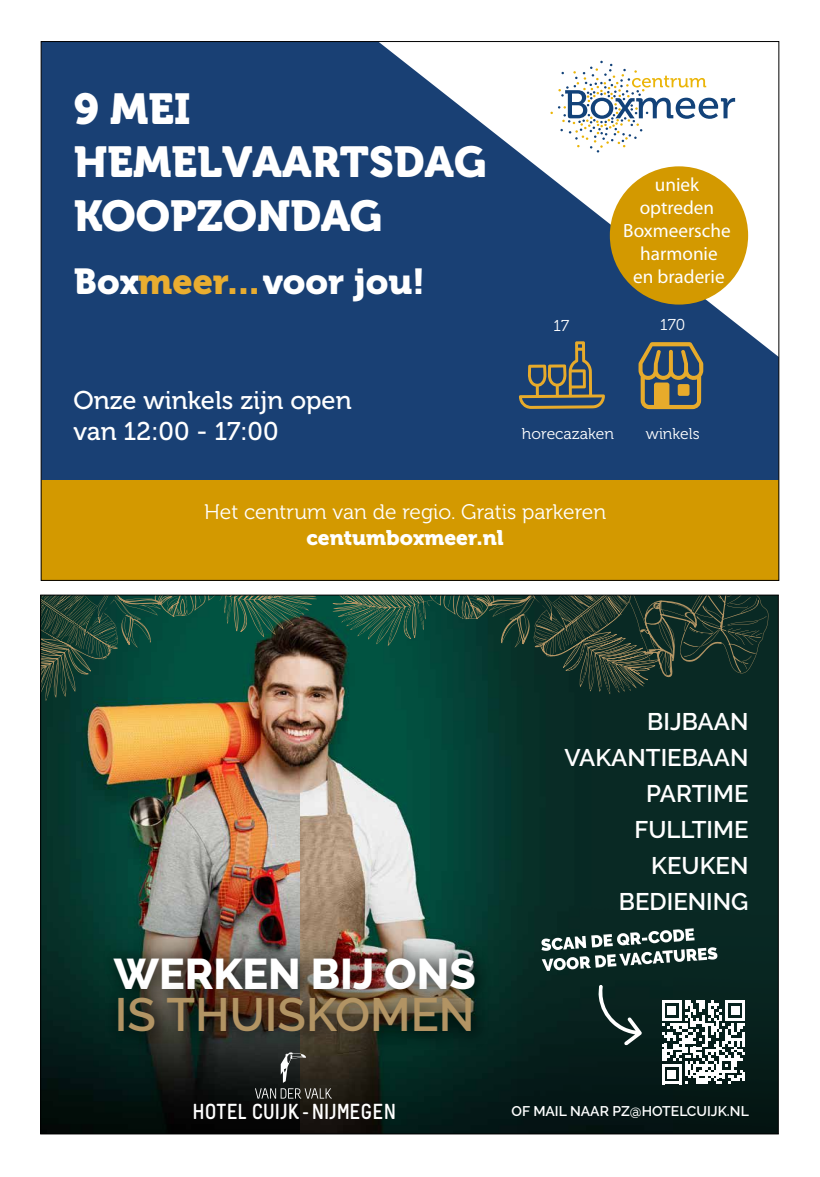
<style>
.page{position:relative;width:820px;height:1177px;background:#fff}
.page>*{position:absolute;margin:0;border:0;box-sizing:border-box;transform-origin:0 0}
.t1{font:600 46.6px "Raleway";color:#b29464}
.t2{font:43px/53.6px "Museo 900";color:#fff}
.t3{font:800 42.8px "Raleway";color:#fff}
.t4{font:35.8px "Museo 900";color:#fff}
.t5{font:25.5px/30.6px "Museo 500";color:#fff}
.t6{font:600 24px/36px "Raleway";color:#fff;text-align:right}
.t7{font:700 21.7px "Melbourne";color:#fff}
.t8{font:21px "Museo 300";color:#fff}
.t9{font:21px "Museo 900";color:#fff}
.t10{font:19.2px/23px "Myriad Pro";color:#fff;text-align:center}
.t11{font:15.7px "Museo 300";color:#fff}
.t12{font:600 14px "Raleway";color:#fff}
.s1{color:#e9ad30}
</style>
<div class="page">
<svg style="left:43px;top:43px;width:734px;height:437px;fill:#194074"></svg>
<div style="left:41px;top:480px;width:737px;height:100px;background:#d39900"></div>
<svg style="left:550px;top:61px;width:184px;height:91px"></svg>
<svg style="left:518px;top:341px;width:86px;height:68px"></svg>
<svg style="left:638px;top:342px;width:65px;height:67px"></svg>
<div style="left:677px;top:384px;width:12px;height:12px;background:#e7ab2b;border-radius:2px"></div>
<div style="left:609px;top:166px;width:138px;height:138px;background:#d39900;border-radius:50%"></div>
<img style="left:671px;top:596px;width:105px;height:536px">
<img style="left:300px;top:701px;width:371px;height:431px">
<img style="left:42px;top:701px;width:258px;height:431px">
<svg style="left:42px;top:596px;width:726px;height:105px"></svg>
<svg style="left:280px;top:1051px;width:26px;height:31px"></svg>
<svg style="left:255px;top:1088px;width:76px;height:10px"></svg>
<div style="left:104px;top:946px;width:388px;height:103px;background:#000;opacity:.6"></div>
<div style="left:100px;top:939px;width:389px;height:61px;background:#000;opacity:.3"></div>
<div style="left:103px;top:979px;width:383px;height:63px;background:#000;opacity:.3"></div>
<svg style="left:598px;top:984px;width:44px;height:61px"></svg>
<svg style="left:541px;top:928px;width:176px;height:43px"></svg>
<svg style="left:661px;top:1000px;width:84px;height:84px"></svg>
<h2 class="t2" style="left:74px;top:82px;width:414px">9 MEI<br>HEMELVAARTSDAG<br>KOOPZONDAG</h2>
<h3 class="t4" style="left:74px;top:261px;width:353px">Box<span class="s1">meer...</span> voor jou!</h3>
<p class="t5" style="left:73px;top:385px;width:280px">Onze winkels zijn open van 12:00 - 17:00</p>
<p class="t10" style="left:623px;top:173px;width:109px">uniek optreden<br>Boxmeersche harmonie<br>en braderie</p>
<p class="t11" style="left:553px;top:316px;width:17px">17</p>
<p class="t11" style="left:660px;top:316px;width:26px">170</p>
<p class="t11" style="left:521px;top:425px;width:93px">horecazaken</p>
<p class="t11" style="left:645px;top:425px;width:55px">winkels</p>
<p class="t8" style="left:204px;top:501px;width:403px">Het centrum van de regio. Gratis parkeren</p>
<p class="t9" style="left:306px;top:525px;width:199px">centumboxmeer.nl</p>
<h3 class="t3" style="left:114px;top:949px;width:363px">WERKEN BIJ ONS</h3>
<h1 class="t1" style="left:115px;top:987px;width:361px">IS THUISKOMEN</h1>
<p class="t7" style="left:192px;top:1098px;width:206px">HOTEL CUIJK-NIJMEGEN</p>
<p class="t6" style="left:564px;top:704px;width:185px">BIJBAAN<br>VAKANTIEBAAN<br>PARTIME<br>FULLTIME<br>KEUKEN<br>BEDIENING</p>
<p class="t12" style="left:511px;top:1103px;width:239px">OF MAIL NAAR PZ@HOTELCUIJK.NL</p>
</div>
